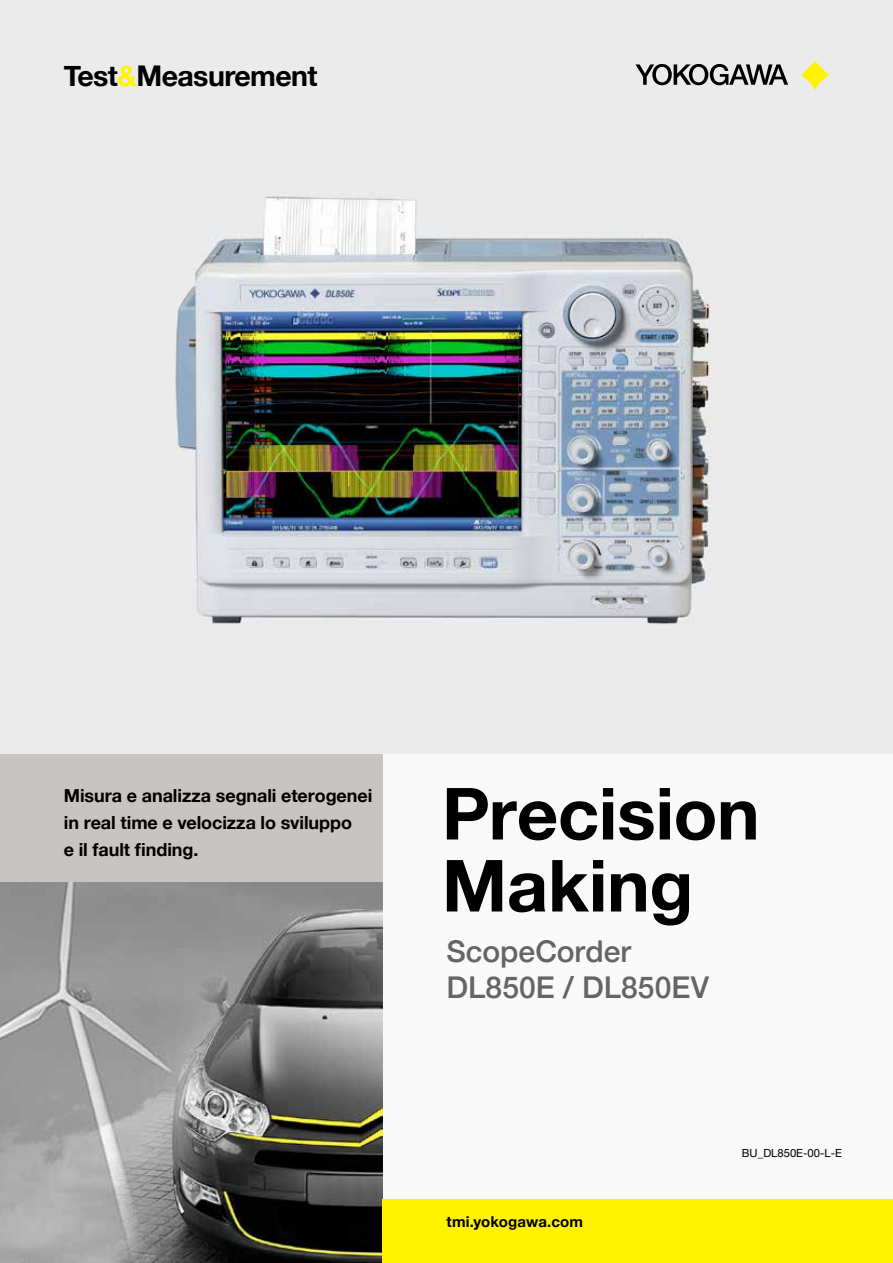
<style>
.page{position:relative;width:893px;height:1263px;background:#fff}
.page>*{position:absolute;margin:0;border:0;box-sizing:border-box;transform-origin:0 0}
.t1{font:700 72px/72px "Helvetica Neue";letter-spacing:-.005em;color:#000}
.t2{font:500 30px/36px "Helvetica Neue";letter-spacing:.005em;color:#636466}
.t3{font:700 28.5px "Helvetica Neue";letter-spacing:-.02em;color:#000}
.t4{font:700 18px/27px "Helvetica Neue";letter-spacing:-.005em;color:#000}
.t5{font:700 15px "Helvetica Neue";letter-spacing:.01em;color:#000}
.t6{font:11.25px "Helvetica Neue LT Std";color:#000}
.s1{color:#fff200}
</style>
<div class="page">
<div style="left:0;top:17px;width:893px;height:1246px;background:#f9f9f9"></div>
<img style="left:0;top:881px;width:383px;height:382px">
<div style="left:383px;top:1199px;width:510px;height:64px;background:#fff200"></div>
<div style="left:0;top:753px;width:383px;height:128px;background:#c7c4c1"></div>
<img style="left:0;top:0;width:893px;height:753px">
<svg style="left:635px;top:64px;width:153px;height:21px"></svg>
<svg style="left:801px;top:61px;width:28px;height:29px"></svg>
<h3 class="t3" style="left:64px;top:53px;width:255px">Test<span class="s1">&amp;</span>Measurement</h3>
<p class="t4" style="left:64px;top:782px;width:310px">Misura e analizza segnali eterogenei in real time e velocizza lo sviluppo<br>e il fault finding.</p>
<h1 class="t1" style="left:442px;top:780px;width:319px">Precision<br>Making</h1>
<h2 class="t2" style="left:446px;top:932px;width:264px">ScopeCorder<br>DL850E / DL850EV</h2>
<p class="t5" style="left:446px;top:1210px;width:138px">tmi.yokogawa.com</p>
<p class="t6" style="left:742px;top:1146px;width:102px">BU_DL850E-00-L-E</p>
</div>
